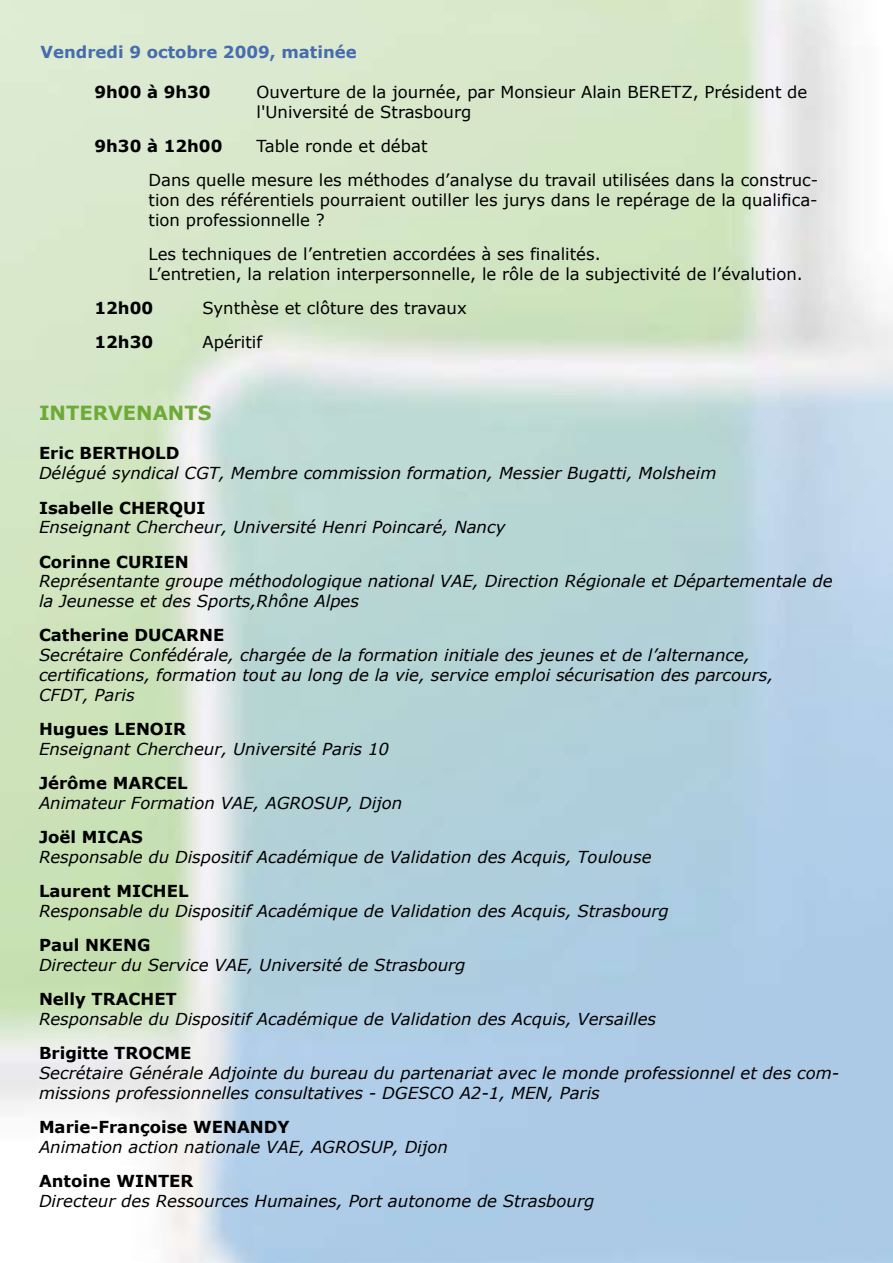
<style>
.page{position:relative;width:893px;height:1263px;background:#fff}
.page>*{position:absolute;margin:0;border:0;box-sizing:border-box;transform-origin:0 0}
.t1{font:700 19.5px "Verdana";color:#6eaa38}
.t2{font:italic 16.5px/19.8px "Verdana";color:#000}
.t3{font:16.5px/19.8px "Verdana";color:#000}
.t4{font:700 16.5px "Verdana";color:#000}
.t5{font:700 16.5px "Verdana";color:#476cae}
.s1{font-weight:700;font-style:normal}
</style>
<div class="page">
<p class="t5" style="left:41px;top:42px;width:318px">Vendredi 9 octobre 2009, matinée</p>
<p class="t4" style="left:95px;top:81px;width:118px">9h00 à 9h30</p>
<p class="t3" style="left:257px;top:82px;width:552px">Ouverture de la journée, par Monsieur Alain BERETZ, Président de l'Université de Strasbourg</p>
<p class="t4" style="left:95px;top:135px;width:129px">9h30 à 12h00</p>
<p class="t3" style="left:149px;top:128px;width:671px;line-height:34.2px;text-indent:108px">Table ronde et débat<br>Dans quelle mesure les méthodes d’analyse du travail utilisées dans la construc-</p>
<p class="t3" style="left:149px;top:189px;width:671px">tion des référentiels pourraient outiller les jurys dans le repérage de la qualifica&shy;tion professionnelle ?</p>
<p class="t3" style="left:149px;top:243px;width:656px">Les techniques de l’entretien accordées à ses finalités.<br>L’entretien, la relation interpersonnelle, le rôle de la subjectivité de l’évalution.</p>
<p class="t4" style="left:95px;top:297px;width:60px">12h00</p>
<p class="t3" style="left:202px;top:297px;width:266px">Synthèse et clôture des travaux</p>
<p class="t4" style="left:95px;top:332px;width:60px">12h30</p>
<p class="t3" style="left:202px;top:332px;width:61px">Apéritif</p>
<p class="t1" style="left:39px;top:400px;width:174px">INTERVENANTS</p>
<p class="t2" style="left:39px;top:443px;width:679px"><span class="s1">Eric BERTHOLD<br></span>Délégué syndical CGT, Membre commission formation, Messier Bugatti, Molsheim</p>
<p class="t2" style="left:39px;top:497px;width:468px"><span class="s1">Isabelle CHERQUI<br></span>Enseignant Chercheur, Université Henri Poincaré, Nancy</p>
<p class="t2" style="left:39px;top:551px;width:795px"><span class="s1">Corinne CURIEN<br></span>Représentante groupe méthodologique national VAE, Direction Régionale et Départementale de la Jeunesse et des Sports,Rhône Alpes</p>
<p class="t2" style="left:39px;top:625px;width:736px"><span class="s1">Catherine DUCARNE<br></span>Secrétaire Confédérale, chargée de la formation initiale des jeunes et de l’alternance, certifications, formation tout au long de la vie, service emploi sécurisation des parcours, CFDT, Paris</p>
<p class="t2" style="left:39px;top:718px;width:351px"><span class="s1">Hugues LENOIR<br></span>Enseignant Chercheur, Université Paris 10</p>
<p class="t2" style="left:39px;top:772px;width:365px"><span class="s1">Jérôme MARCEL<br></span>Animateur Formation VAE, AGROSUP, Dijon</p>
<p class="t2" style="left:39px;top:826px;width:614px"><span class="s1">Joël MICAS<br></span>Responsable du Dispositif Académique de Validation des Acquis, Toulouse</p>
<p class="t2" style="left:39px;top:880px;width:631px"><span class="s1">Laurent MICHEL<br></span>Responsable du Dispositif Académique de Validation des Acquis, Strasbourg</p>
<p class="t2" style="left:39px;top:934px;width:428px"><span class="s1">Paul NKENG<br></span>Directeur du Service VAE, Université de Strasbourg</p>
<p class="t2" style="left:39px;top:988px;width:619px"><span class="s1">Nelly TRACHET<br></span>Responsable du Dispositif Académique de Validation des Acquis, Versailles</p>
<p class="t2" style="left:39px;top:1042px;width:802px"><span class="s1">Brigitte TROCME<br></span>Secrétaire Générale Adjointe du bureau du partenariat avec le monde professionnel et des com&shy;missions professionnelles consultatives - DGESCO A2-1, MEN, Paris</p>
<p class="t2" style="left:39px;top:1116px;width:410px"><span class="s1">Marie-Françoise WENANDY<br></span>Animation action nationale VAE, AGROSUP, Dijon</p>
<p class="t2" style="left:39px;top:1170px;width:557px"><span class="s1">Antoine WINTER<br></span>Directeur des Ressources Humaines, Port autonome de Strasbourg</p>
</div>
